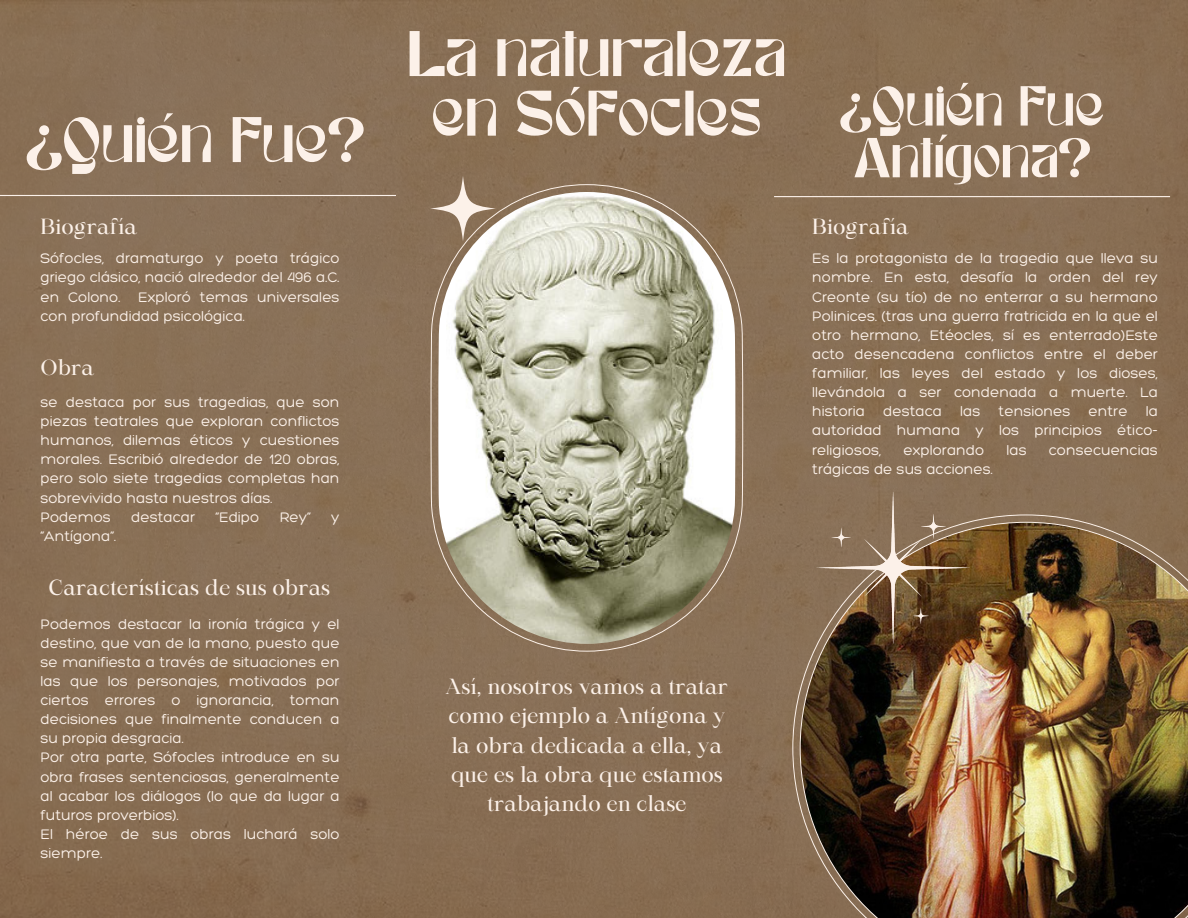
<style>
.page{position:relative;width:1188px;height:918px;background:#886f55}
.page>*{position:absolute;margin:0;border:0;box-sizing:border-box;transform-origin:0 0}
.t1{font:60px/59.7px "NOVE Sans Serif";letter-spacing:-.01em;color:#fcf1e9;text-align:center}
.t2{font:52.5px/51.8px "NOVE Sans Serif";letter-spacing:-.01em;color:#fcf1e9}
.t3{font:21px/29.2px "Maharlika";color:#fcf1e9;text-align:center}
.t4{font:300 15px/19.2px "Hero";color:#fcf1e9;text-align:justify}
</style>
<div class="page">
<svg style="left:430px;top:184px;width:314px;height:468px;background:#90785f"></svg>
<img style="left:438px;top:192px;width:298px;height:452px">
<img style="left:792px;top:514px;width:396px;height:404px">
<svg style="left:816px;top:491px;width:153px;height:153px;background:#7c6349"></svg>
<svg style="left:430px;top:176px;width:65px;height:65px;background:#a18b76"></svg>
<hr style="left:774px;top:196px;width:396px;height:1px;background:#fcf1e9">
<hr style="left:0;top:195px;width:396px;height:1px;background:#fcf1e9">
<p class="t1" style="left:26px;top:117px;width:340px">¿Quién fue?</p>
<p class="t3" style="left:40px;top:213px;width:98px">Biografía</p>
<p class="t4" style="left:40px;top:249px;width:301px">Sófocles, dramaturgo y poeta trágico griego clásico, nació alrededor del 496 a.C. en Colono. Exploró temas universales con profundidad psicológica.</p>
<p class="t3" style="left:40px;top:355px;width:55px">Obra</p>
<p class="t4" style="left:40px;top:392px;width:301px">se destaca por sus tragedias, que son piezas teatrales que exploran conflictos humanos, dilemas éticos y cuestiones morales. Escribió alrededor de 120 obras, pero solo siete tragedias completas han sobrevivido hasta nuestros días.</p>
<p class="t4" style="left:40px;top:507px;width:72px">Podemos</p>
<p class="t4" style="left:131px;top:507px;width:65px">destacar</p>
<p class="t4" style="left:215px;top:507px;width:46px">“Edipo</p>
<p class="t4" style="left:280px;top:507px;width:33px">Rey”</p>
<p class="t4" style="left:331px;top:507px;width:10px">y</p>
<p class="t4" style="left:40px;top:526px;width:77px">“Antígona”.</p>
<p class="t3" style="left:48px;top:575px;width:283px">Características de sus obras</p>
<p class="t4" style="left:40px;top:614px;width:301px">Podemos destacar la ironía trágica y el destino, que van de la mano, puesto que se manifiesta a través de situaciones en las que los personajes, motivados por ciertos errores o ignorancia, toman decisiones que finalmente conducen a su propia desgracia.</p>
<p class="t4" style="left:40px;top:748px;width:301px">Por otra parte, Sófocles introduce en su obra frases sentenciosas, generalmente al acabar los diálogos (lo que da lugar a futuros proverbios).</p>
<p class="t4" style="left:40px;top:824px;width:301px">El héroe de sus obras luchará solo siempre.</p>
<p class="t1" style="left:407px;top:31px;width:381px">La naturaleza en Sófocles</p>
<p class="t2" style="left:840px;top:87px;width:266px">¿Quién fue<br>Antígona?</p>
<p class="t3" style="left:812px;top:213px;width:98px">Biografía</p>
<p class="t4" style="left:812px;top:249px;width:347px">Es la protagonista de la tragedia que lleva su nombre. En esta, desafía la orden del rey Creonte (su tío) de no enterrar a su hermano Polinices. (tras una guerra fratricida en la que el otro hermano, Etéocles, sí es enterrado)Este acto desencadena conflictos entre el deber familiar, las leyes del estado y los dioses, llevándola a ser condenada a muerte. La historia destaca las tensiones entre la autoridad humana y los principios ético&shy;religiosos,</p>
<p class="t4" style="left:903px;top:440px;width:82px">explorando</p>
<p class="t4" style="left:1006px;top:440px;width:22px">las</p>
<p class="t4" style="left:1049px;top:440px;width:111px">consecuencias</p>
<p class="t4" style="left:812px;top:459px;width:182px">trágicas de sus acciones.</p>
<p class="t3" style="left:446px;top:674px;width:284px">Así, nosotros vamos a tratar como ejemplo a Antígona y la obra dedicada a ella, ya que es la obra que estamos trabajando en clase</p>
</div>
